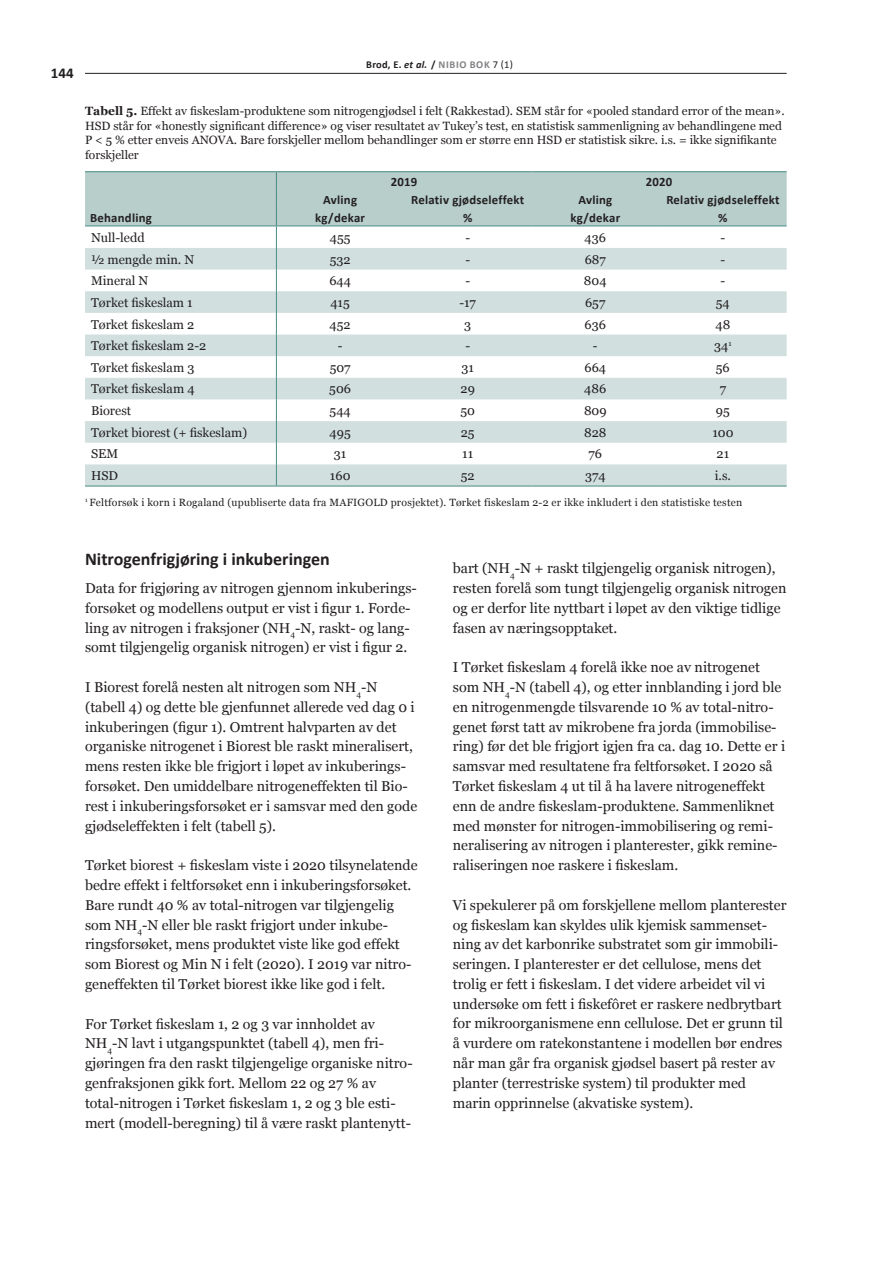
<style>
.page{position:relative;width:893px;height:1263px;background:#fff}
.page>*{position:absolute;margin:0;border:0;box-sizing:border-box;transform-origin:0 0}
.t1{font:700 18px "Calibri";color:#231f20}
.t2{font:700 15px "Calibri";color:#231f20}
.t3{font:14.25px/19.8px "Georgia";color:#231f20}
.t4{font:12.75px "Georgia";color:#231f20}
.t5{font:700 12.75px "Calibri";letter-spacing:.02em;color:#231f20}
.t6{font:12px/14.4px "Georgia";color:#231f20}
.t7{font:10.5px "Georgia";letter-spacing:.02em;color:#231f20}
.t8{font:700 10.5px "Calibri";letter-spacing:.06em;color:#231f20}
.s1{font-style:italic}
.s2{color:#808285}
.s3{font-weight:400}
.s4{font-weight:700}
</style>
<div class="page">
<hr style="left:85px;top:73px;width:702px;height:1px;background:#231f20">
<hr style="left:85px;top:171px;width:191px;height:1px;background:#488a83">
<hr style="left:276px;top:171px;width:128px;height:1px;background:#488a83">
<hr style="left:404px;top:171px;width:127px;height:1px;background:#488a83">
<hr style="left:531px;top:171px;width:128px;height:1px;background:#488a83">
<hr style="left:659px;top:171px;width:128px;height:1px;background:#488a83">
<svg style="left:85px;top:172px;width:702px;height:314px"></svg>
<hr style="left:85px;top:486px;width:191px;height:1px;background:#488a83">
<hr style="left:276px;top:486px;width:128px;height:1px;background:#488a83">
<hr style="left:404px;top:486px;width:127px;height:1px;background:#488a83">
<hr style="left:531px;top:486px;width:128px;height:1px;background:#488a83">
<hr style="left:659px;top:486px;width:128px;height:1px;background:#488a83">
<p class="t2" style="left:51px;top:64px;width:24px">144</p>
<p class="t8" style="left:366px;top:58px;width:148px">Brod, E. <span class="s1">et al.</span> / <span class="s2">NIBIO BOK</span> <span class="s3">7 (1)</span></p>
<p class="t6" style="left:85px;top:104px;width:701px"><span class="s4">Tabell 5.</span> Effekt av fiskeslam-produktene som nitrogengjødsel i felt (Rakkestad). SEM står for «pooled standard error of the mean».<br>HSD står for «honestly significant difference» og viser resultatet av Tukey’s test, en statistisk sammenligning av behandlingene med P &lt; 5 % etter enveis ANOVA. Bare forskjeller mellom behandlinger som er større enn HSD er statistisk sikre. i.s. = ikke signifikante forskjeller</p>
<p class="t5" style="left:391px;top:173px;width:28px">2019</p>
<p class="t5" style="left:646px;top:173px;width:28px">2020</p>
<p class="t5" style="left:323px;top:191px;width:35px">Avling</p>
<p class="t5" style="left:411px;top:191px;width:115px">Relativ gjødseleffekt</p>
<p class="t5" style="left:578px;top:191px;width:35px">Avling</p>
<p class="t5" style="left:666px;top:191px;width:115px">Relativ gjødseleffekt</p>
<p class="t5" style="left:90px;top:209px;width:63px">Behandling</p>
<p class="t5" style="left:315px;top:209px;width:51px">kg/dekar</p>
<p class="t5" style="left:463px;top:209px;width:11px">%</p>
<p class="t5" style="left:570px;top:209px;width:51px">kg/dekar</p>
<p class="t5" style="left:718px;top:209px;width:11px">%</p>
<p class="t4" style="left:91px;top:230px;width:55px">Null-ledd</p>
<p class="t4" style="left:330px;top:230px;width:22px">455</p>
<p class="t4" style="left:465px;top:230px;width:5px">-</p>
<p class="t4" style="left:585px;top:230px;width:23px">436</p>
<p class="t4" style="left:720px;top:230px;width:5px">-</p>
<p class="t4" style="left:91px;top:252px;width:105px">½ mengde min. N</p>
<p class="t4" style="left:330px;top:252px;width:22px">532</p>
<p class="t4" style="left:465px;top:252px;width:5px">-</p>
<p class="t4" style="left:585px;top:252px;width:23px">687</p>
<p class="t4" style="left:720px;top:252px;width:5px">-</p>
<p class="t4" style="left:91px;top:274px;width:59px">Mineral N</p>
<p class="t4" style="left:329px;top:274px;width:23px">644</p>
<p class="t4" style="left:465px;top:274px;width:5px">-</p>
<p class="t4" style="left:584px;top:274px;width:24px">804</p>
<p class="t4" style="left:720px;top:274px;width:5px">-</p>
<p class="t4" style="left:91px;top:295px;width:103px">Tørket fiskeslam 1</p>
<p class="t4" style="left:330px;top:295px;width:21px">415</p>
<p class="t4" style="left:459px;top:295px;width:18px">-17</p>
<p class="t4" style="left:585px;top:295px;width:22px">657</p>
<p class="t4" style="left:716px;top:295px;width:15px">54</p>
<p class="t4" style="left:91px;top:317px;width:105px">Tørket fiskeslam 2</p>
<p class="t4" style="left:330px;top:317px;width:23px">452</p>
<p class="t4" style="left:464px;top:317px;width:9px">3</p>
<p class="t4" style="left:585px;top:317px;width:23px">636</p>
<p class="t4" style="left:715px;top:317px;width:16px">48</p>
<p class="t4" style="left:91px;top:338px;width:117px">Tørket fiskeslam 2-2</p>
<p class="t4" style="left:338px;top:338px;width:5px">-</p>
<p class="t4" style="left:714px;top:338px;width:19px">34<sup>1</sup></p>
<p class="t4" style="left:91px;top:360px;width:105px">Tørket fiskeslam 3</p>
<p class="t4" style="left:330px;top:360px;width:22px">507</p>
<p class="t4" style="left:461px;top:360px;width:14px">31</p>
<p class="t4" style="left:584px;top:360px;width:23px">664</p>
<p class="t4" style="left:716px;top:360px;width:15px">56</p>
<p class="t4" style="left:91px;top:382px;width:105px">Tørket fiskeslam 4</p>
<p class="t4" style="left:329px;top:382px;width:23px">506</p>
<p class="t4" style="left:461px;top:382px;width:16px">29</p>
<p class="t4" style="left:584px;top:382px;width:24px">486</p>
<p class="t4" style="left:720px;top:382px;width:8px">7</p>
<p class="t4" style="left:91px;top:403px;width:42px">Biorest</p>
<p class="t4" style="left:330px;top:403px;width:23px">544</p>
<p class="t4" style="left:460px;top:403px;width:16px">50</p>
<p class="t4" style="left:584px;top:403px;width:24px">809</p>
<p class="t4" style="left:716px;top:403px;width:15px">95</p>
<p class="t4" style="left:91px;top:425px;width:158px">Tørket biorest (+ fiskeslam)</p>
<p class="t4" style="left:330px;top:425px;width:23px">495</p>
<p class="t4" style="left:461px;top:425px;width:15px">25</p>
<p class="t4" style="left:584px;top:425px;width:24px">828</p>
<p class="t4" style="left:712px;top:425px;width:23px">100</p>
<p class="t4" style="left:91px;top:447px;width:29px">SEM</p>
<p class="t4" style="left:334px;top:447px;width:14px">31</p>
<p class="t4" style="left:462px;top:447px;width:12px">11</p>
<p class="t4" style="left:588px;top:447px;width:15px">76</p>
<p class="t4" style="left:717px;top:447px;width:14px">21</p>
<p class="t4" style="left:91px;top:468px;width:29px">HSD</p>
<p class="t4" style="left:330px;top:468px;width:22px">160</p>
<p class="t4" style="left:461px;top:468px;width:15px">52</p>
<p class="t4" style="left:585px;top:468px;width:22px">374</p>
<p class="t4" style="left:715px;top:468px;width:18px">i.s.</p>
<p class="t7" style="left:85px;top:496px;width:659px"><sup>1</sup> Feltforsøk i korn i Rogaland (upubliserte data fra MAFIGOLD prosjektet). Tørket fiskeslam 2-2 er ikke inkludert i den statistiske testen</p>
<p class="t1" style="left:85px;top:547px;width:246px">Nitrogenfrigjøring i inkuberingen</p>
<p class="t3" style="left:85px;top:578px;width:333px">Data for frigjøring av nitrogen gjennom inkuberings&shy;forsøket og modellens output er vist i figur 1. Forde&shy;ling av nitrogen i fraksjoner (NH<sub>4</sub>-N, raskt- og lang&shy;somt tilgjengelig organisk nitrogen) er vist i figur 2.</p>
<p class="t3" style="left:85px;top:677px;width:334px">I Biorest forelå nesten alt nitrogen som NH<sub>4</sub>-N (tabell 4) og dette ble gjenfunnet allerede ved dag 0 i inkuberingen (figur 1). Omtrent halvparten av det organiske nitrogenet i Biorest ble raskt mineralisert, mens resten ikke ble frigjort i løpet av inkuberings&shy;forsøket. Den umiddelbare nitrogeneffekten til Bio&shy;rest i inkuberingsforsøket er i samsvar med den gode gjødseleffekten i felt (tabell 5).</p>
<p class="t3" style="left:85px;top:855px;width:334px">Tørket biorest + fiskeslam viste i 2020 tilsynelatende bedre effekt i feltforsøket enn i inkuberingsforsøket.<br>Bare rundt 40 % av total-nitrogen var tilgjengelig som NH<sub>4</sub>-N eller ble raskt frigjort under inkube&shy;ringsforsøket, mens produktet viste like god effekt som Biorest og Min N i felt (2020). I 2019 var nitro&shy;geneffekten til Tørket biorest ikke like god i felt.</p>
<p class="t3" style="left:85px;top:1014px;width:329px">For Tørket fiskeslam 1, 2 og 3 var innholdet av NH<sub>4</sub>-N lavt i utgangspunktet (tabell 4), men fri&shy;gjøringen fra den raskt tilgjengelige organiske nitro&shy;genfraksjonen gikk fort. Mellom 22 og 27 % av total-nitrogen i Tørket fiskeslam 1, 2 og 3 ble esti&shy;mert (modell-beregning) til å være raskt plantenytt-</p>
<p class="t3" style="left:453px;top:558px;width:335px">bart (NH<sub>4</sub>-N + raskt tilgjengelig organisk nitrogen), resten forelå som tungt tilgjengelig organisk nitrogen og er derfor lite nyttbart i løpet av den viktige tidlige fasen av næringsopptaket.</p>
<p class="t3" style="left:453px;top:657px;width:334px">I Tørket fiskeslam 4 forelå ikke noe av nitrogenet som NH<sub>4</sub>-N (tabell 4), og etter innblanding i jord ble en nitrogenmengde tilsvarende 10 % av total-nitro&shy;genet først tatt av mikrobene fra jorda (immobilise&shy;ring) før det ble frigjort igjen fra ca. dag 10. Dette er i samsvar med resultatene fra feltforsøket. I 2020 så Tørket fiskeslam 4 ut til å ha lavere nitrogeneffekt enn de andre fiskeslam-produktene. Sammenliknet med mønster for nitrogen-immobilisering og remi&shy;neralisering av nitrogen i planterester, gikk remine&shy;raliseringen noe raskere i fiskeslam.</p>
<p class="t3" style="left:453px;top:895px;width:335px">Vi spekulerer på om forskjellene mellom planterester og fiskeslam kan skyldes ulik kjemisk sammenset&shy;ning av det karbonrike substratet som gir immobili&shy;seringen. I planterester er det cellulose, mens det trolig er fett i fiskeslam. I det videre arbeidet vil vi undersøke om fett i fiskefôret er raskere nedbrytbart for mikroorganismene enn cellulose. Det er grunn til å vurdere om ratekonstantene i modellen bør endres når man går fra organisk gjødsel basert på rester av planter (terrestriske system) til produkter med marin opprinnelse (akvatiske system).</p>
</div>
